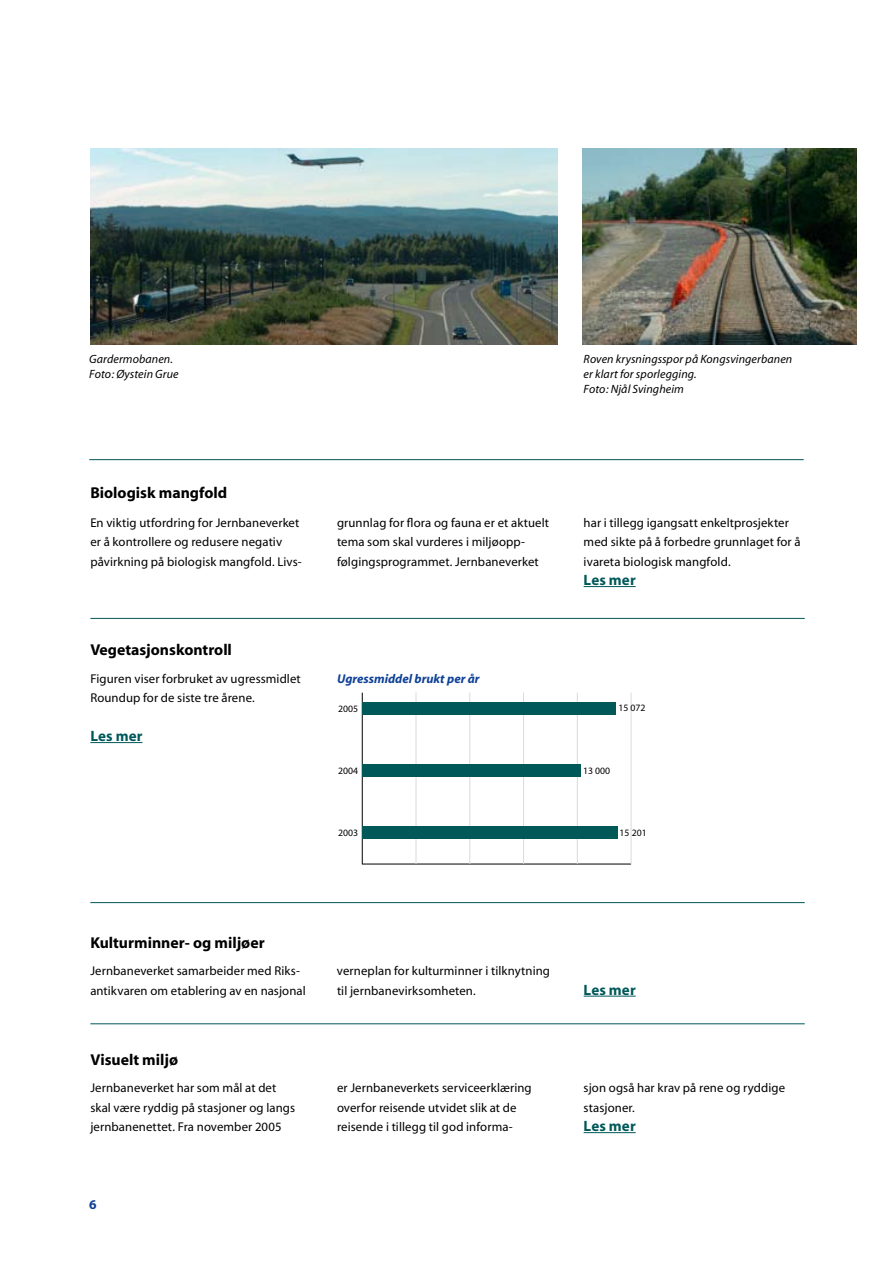
<style>
.page{position:relative;width:893px;height:1263px;background:#fff}
.page>*{position:absolute;margin:0;border:0;box-sizing:border-box;transform-origin:0 0}
.t1{font:700 15.75px "Myriad";color:#000}
.t2{font:700 15px "Myriad";letter-spacing:.01em;color:#005859}
.t3{font:12.75px/19.5px "Myriad";letter-spacing:.01em;color:#000}
.t4{font:italic 700 12.75px "Myriad";color:#0e4096}
.t5{font:italic 12px/15px "Myriad";letter-spacing:.01em;color:#000}
.t6{font:9.75px "Myriad";color:#000}
</style>
<div class="page">
<hr style="left:90px;top:742px;width:52px;height:1px;background:#005859">
<hr style="left:362px;top:864px;width:269px;height:1px;background:#000">
<hr style="left:416px;top:692px;width:1px;height:172px;background:#d8dadc">
<hr style="left:469px;top:692px;width:1px;height:172px;background:#d8dadc">
<hr style="left:523px;top:692px;width:1px;height:172px;background:#d8dadc">
<hr style="left:577px;top:692px;width:1px;height:172px;background:#d8dadc">
<hr style="left:631px;top:692px;width:1px;height:172px;background:#d8dadc">
<hr style="left:362px;top:693px;width:1px;height:171px;background:#000">
<div style="left:362px;top:702px;width:253px;height:13px;background:#005859"></div>
<div style="left:362px;top:764px;width:219px;height:13px;background:#005859"></div>
<div style="left:362px;top:827px;width:256px;height:12px;background:#005859"></div>
<hr style="left:90px;top:902px;width:715px;height:1px;background:#005859">
<hr style="left:90px;top:618px;width:715px;height:1px;background:#005859">
<hr style="left:584px;top:586px;width:52px;height:1px;background:#005859">
<hr style="left:90px;top:1023px;width:715px;height:1px;background:#005859">
<hr style="left:584px;top:1132px;width:52px;height:1px;background:#005859">
<hr style="left:584px;top:996px;width:52px;height:1px;background:#005859">
<img style="left:583px;top:149px;width:273px;height:195px">
<img style="left:90px;top:149px;width:467px;height:195px">
<hr style="left:89px;top:459px;width:715px;height:1px;background:#005859">
<p class="t5" style="left:89px;top:352px;width:91px">Gardermobanen.<br>Foto: Øystein Grue</p>
<p class="t5" style="left:584px;top:352px;width:210px">Roven krysningsspor på Kongsvingerbanen er klart for sporlegging.<br>Foto: Njål Svingheim</p>
<p class="t1" style="left:90px;top:485px;width:138px">Biologisk mangfold</p>
<p class="t3" style="left:90px;top:513px;width:213px">En viktig utfordring for Jernbaneverket er å kontrollere og redusere negativ påvirkning på biologisk mangfold. Livs-</p>
<p class="t3" style="left:337px;top:513px;width:214px">grunnlag for flora og fauna er et aktuelt tema som skal vurderes i miljøopp&shy;følgingsprogrammet. Jernbaneverket</p>
<p class="t1" style="left:90px;top:642px;width:143px">Vegetasjonskontroll</p>
<p class="t3" style="left:584px;top:513px;width:219px">har i tillegg igangsatt enkeltprosjekter med sikte på å forbedre grunnlaget for å ivareta biologisk mangfold.</p>
<p class="t2" style="left:584px;top:572px;width:54px">Les mer</p>
<p class="t3" style="left:90px;top:669px;width:212px">Figuren viser forbruket av ugressmidlet<br>Roundup for de siste tre årene.</p>
<p class="t2" style="left:90px;top:728px;width:54px">Les mer</p>
<p class="t4" style="left:337px;top:672px;width:144px">Ugressmiddel brukt per år</p>
<p class="t6" style="left:338px;top:704px;width:22px">2005</p>
<p class="t6" style="left:618px;top:703px;width:29px">15 072</p>
<p class="t6" style="left:338px;top:766px;width:22px">2004</p>
<p class="t6" style="left:338px;top:828px;width:22px">2003</p>
<p class="t6" style="left:583px;top:766px;width:29px">13 000</p>
<p class="t6" style="left:620px;top:828px;width:29px">15 201</p>
<p class="t1" style="left:90px;top:935px;width:176px">Kulturminner- og miljøer</p>
<p class="t3" style="left:90px;top:962px;width:217px">Jernbaneverket samarbeider med Riks&shy;antikvaren om etablering av en nasjonal</p>
<p class="t3" style="left:337px;top:962px;width:215px">verneplan for kulturminner i tilknytning til jernbanevirksomheten.</p>
<p class="t1" style="left:90px;top:1051px;width:89px">Visuelt miljø</p>
<p class="t3" style="left:90px;top:1079px;width:206px">Jernbaneverket har som mål at det skal være ryddig på stasjoner og langs jernbanenettet. Fra november 2005</p>
<p class="t3" style="left:337px;top:1079px;width:196px">er Jernbaneverkets serviceerklæring overfor reisende utvidet slik at de reisende i tillegg til god informa-</p>
<p class="t2" style="left:584px;top:982px;width:54px">Les mer</p>
<p class="t3" style="left:584px;top:1079px;width:203px">sjon også har krav på rene og ryddige stasjoner.</p>
<p class="t2" style="left:584px;top:1118px;width:54px">Les mer</p>
</div>
